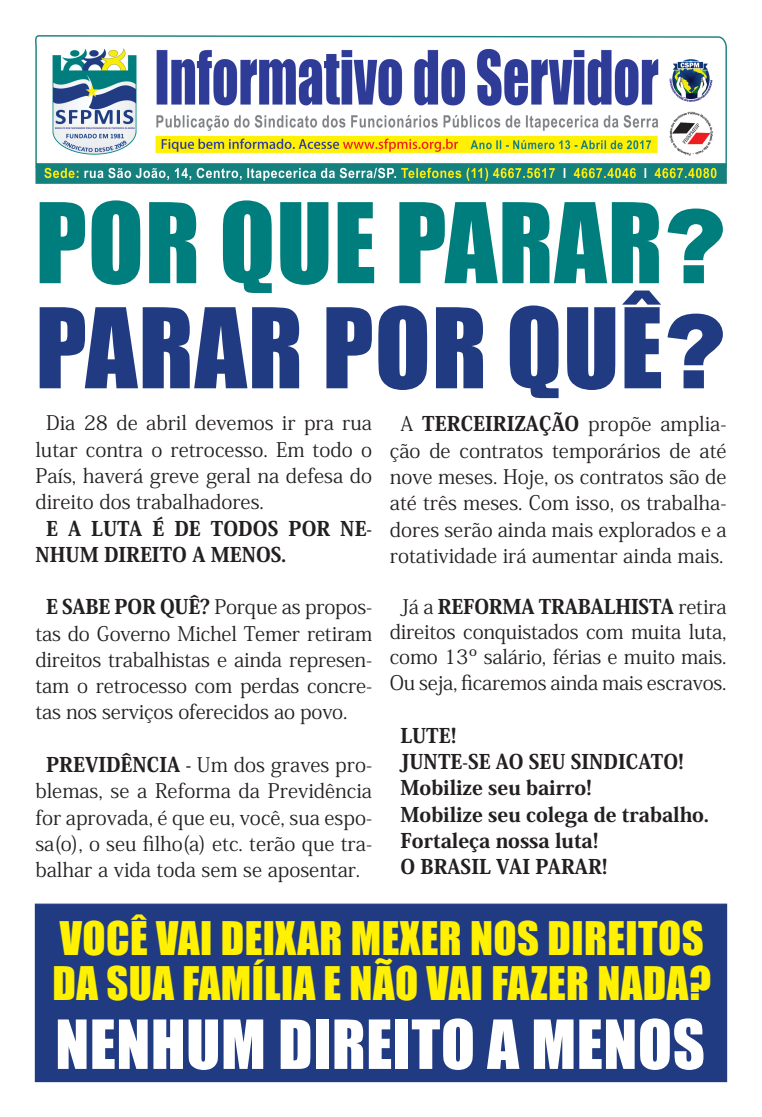
<style>
.page{position:relative;width:762px;height:1117px;background:#fff}
.page>*{position:absolute;margin:0;border:0;box-sizing:border-box;transform-origin:0 0}
.t1{font:102.5px "Impact";letter-spacing:.01em;color:#007e7d}
.t2{font:102.5px "Impact";letter-spacing:.01em;color:#213b83}
.t3{font:62.5px "Impact";letter-spacing:.01em;color:#fff}
.t4{font:42.5px/45px "Impact";letter-spacing:.01em;color:#fff101}
.Estilo_de_parágrafo{font:20px/26.2px "Koz Min Pro";color:#231f20;text-align:justify}
.Estilo_de_parágrafo-2{font:800 20px "Koz Min Pro";color:#231f20}
.s1{font-family:"Arial";font-weight:900}
.s2{font-weight:800}
</style>
<div class="page">
<img style="left:35px;top:35px;width:691px;height:148px">
<div style="left:35px;top:903px;width:692px;height:178px;background:#213b83;border:1px solid #213b83"></div>
<p class="t1" style="left:35px;top:163px;width:692px">POR QUE PARAR<span class="s1">?</span></p>
<p class="t2" style="left:35px;top:268px;width:692px">PARAR POR QUÊ<span class="s1">?</span></p>
<p class="Estilo_de_parágrafo" style="left:35px;top:409px;width:338px;text-indent:11px">Dia 28 de abril devemos ir pra rua lutar contra o retrocesso. Em todo o País, haverá greve geral na defesa do direito dos trabalhadores.</p>
<p class="Estilo_de_parágrafo-2" style="left:35px;top:539px;width:252px">NHUM DIREITO A MENOS.</p>
<p class="Estilo_de_parágrafo" style="left:400px;top:410px;width:327px">A <span class="s2">TERCEIRIZAÇÃO</span> propõe amplia-</p>
<p class="Estilo_de_parágrafo" style="left:390px;top:462px;width:338px">nove meses. Hoje, os contratos são de</p>
<p class="Estilo_de_parágrafo" style="left:390px;top:515px;width:338px">dores serão ainda mais explorados ae</p>
<p class="Estilo_de_parágrafo" style="left:390px;top:436px;width:338px">ção de contratos temporários de até</p>
<p class="Estilo_de_parágrafo" style="left:390px;top:489px;width:338px">até três meses. Com isso, os trabalha-</p>
<p class="Estilo_de_parágrafo" style="left:390px;top:541px;width:335px">rotatividade irá aumentar ainda mais.</p>
<p class="Estilo_de_parágrafo" style="left:390px;top:593px;width:338px;line-height:25.4px;text-align:center">Já a <span class="s2">REFORMA TRABALHISTA</span> retira direitos conquistados com muita luta, como 13º salário, férias e muito mais.<br>Ou seja, ficaremos ainda mais escravos.</p>
<p class="Estilo_de_parágrafo-2" style="left:400px;top:720px;width:58px">LUTE!</p>
<p class="Estilo_de_parágrafo-2" style="left:400px;top:746px;width:285px">JUNTE-SE AO SEU SINDICATO!</p>
<p class="Estilo_de_parágrafo-2" style="left:400px;top:773px;width:193px">Mobilize seu bairro!</p>
<p class="Estilo_de_parágrafo-2" style="left:400px;top:799px;width:310px">Mobilize seu colega de trabalho.</p>
<p class="Estilo_de_parágrafo-2" style="left:400px;top:825px;width:200px">Fortaleça nossa luta!</p>
<p class="Estilo_de_parágrafo-2" style="left:400px;top:851px;width:209px">O BRASIL VAI PARAR!</p>
<p class="Estilo_de_parágrafo-2" style="left:152px;top:513px;width:13px">É</p>
<p class="Estilo_de_parágrafo-2" style="left:46px;top:513px;width:37px">AE</p>
<p class="Estilo_de_parágrafo-2" style="left:91px;top:513px;width:53px">LUTA</p>
<p class="Estilo_de_parágrafo-2" style="left:211px;top:513px;width:69px">TODOS</p>
<p class="Estilo_de_parágrafo-2" style="left:288px;top:513px;width:43px">POR</p>
<p class="Estilo_de_parágrafo-2" style="left:174px;top:513px;width:28px">DE</p>
<p class="Estilo_de_parágrafo-2" style="left:340px;top:513px;width:33px">NE-</p>
<p class="Estilo_de_parágrafo" style="left:46px;top:593px;width:327px"><span class="s2">E SABE POR QUÊ?</span> Porque as propos-</p>
<p class="Estilo_de_parágrafo" style="left:35px;top:619px;width:338px">tas do Governo Michel Temer retiram</p>
<p class="Estilo_de_parágrafo" style="left:35px;top:645px;width:338px">direitos trabalhistas e ainda represen-</p>
<p class="Estilo_de_parágrafo" style="left:35px;top:671px;width:338px">tam o retrocesso com perdas concre-</p>
<p class="Estilo_de_parágrafo" style="left:35px;top:698px;width:313px">tas nos serviços oferecidos ao povo.</p>
<p class="Estilo_de_parágrafo" style="left:46px;top:750px;width:327px"><span class="s2">PREVIDÊNCIA -</span> Um dos graves pro-</p>
<p class="Estilo_de_parágrafo" style="left:35px;top:776px;width:338px">blemas, se a Reforma da Previdência</p>
<p class="Estilo_de_parágrafo" style="left:35px;top:803px;width:338px">for aprovada é, que eu, você, sua espo-</p>
<p class="Estilo_de_parágrafo" style="left:35px;top:829px;width:338px">sa o, )o( seu filho a( ) etc. terão que tra-</p>
<p class="Estilo_de_parágrafo" style="left:35px;top:855px;width:326px">balhar a vida toda sem se aposentar.</p>
<p class="t4" style="left:52px;top:914px;width:660px">VOCÊ VAI DEIXAR MEXER NOS DIREITOS<br>DA SUA FAMÍLIA E NÃO VAI FAZER NADA?</p>
<p class="t3" style="left:55px;top:995px;width:651px">NENHUM DIREITO A MENOS</p>
</div>
